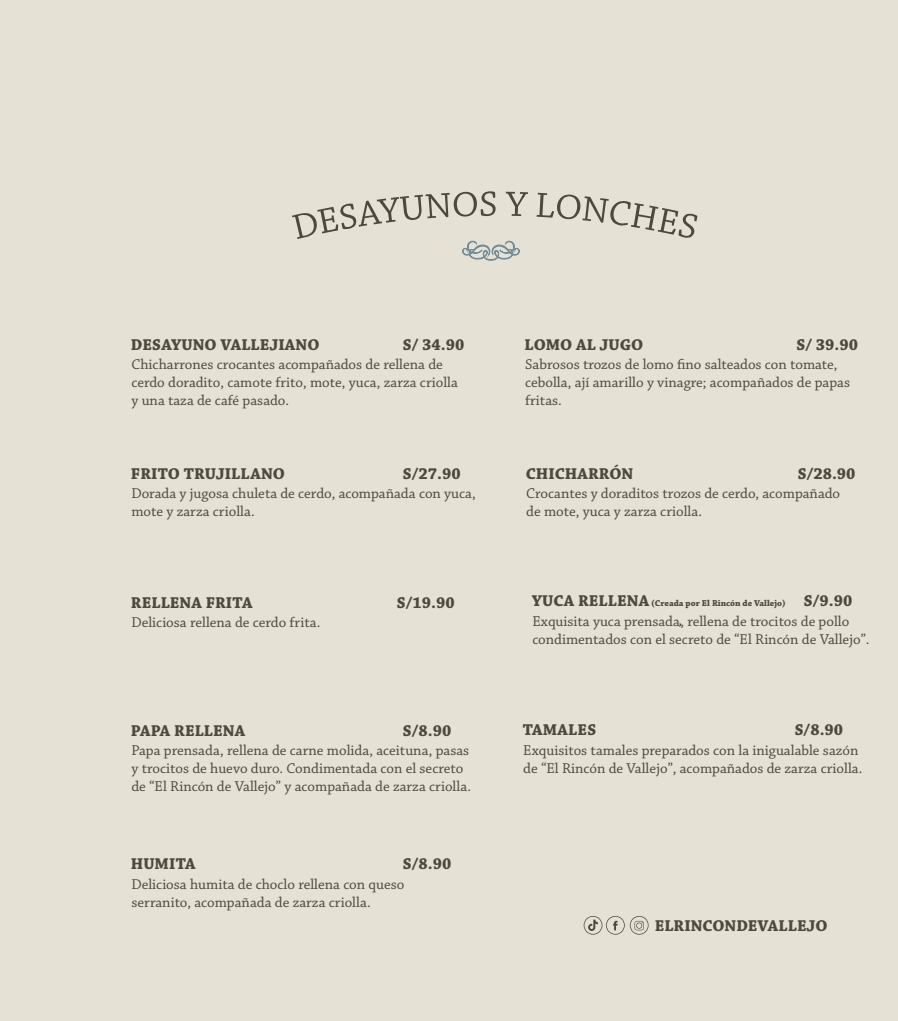
<style>
.page{position:relative;width:898px;height:1021px;background:#fff}
.page>*{position:absolute;margin:0;border:0;box-sizing:border-box;transform-origin:0 0}
.t1{font:700 16.5px "Chaparral Pro";color:#4c493d}
.t2{font:15px/18px "Chaparral Pro";color:#4c493d}
.t3{font:700 9px "Chaparral Pro";color:#4c493d}
.s1{font-size:16.5px}
</style>
<div class="page">
<div style="left:0;top:0;width:897px;height:1020px;background:#e5e1d4"></div>
<svg style="left:292px;top:191px;width:236px;height:69px"></svg>
<svg style="left:536px;top:193px;width:161px;height:45px"></svg>
<svg style="left:583px;top:916px;width:65px;height:18px"></svg>
<p class="t1" style="left:131px;top:335px;width:190px">DESAYUNO VALLEJIANO</p>
<p class="t1" style="left:403px;top:335px;width:63px">S/ 34.90</p>
<p class="t2" style="left:131px;top:356px;width:328px">Chicharrones crocantes acompañados de rellena de cerdo doradito, camote frito, mote, yuca, zarza criolla y una taza de café pasado.</p>
<p class="t1" style="left:131px;top:464px;width:155px">FRITO TRUJILLANO</p>
<p class="t1" style="left:403px;top:464px;width:59px">S/27.90</p>
<p class="t2" style="left:131px;top:485px;width:346px">Dorada y jugosa chuleta de cerdo, acompañada con yuca, mote y zarza criolla.</p>
<p class="t1" style="left:131px;top:592px;width:123px">RELLENA FRITA</p>
<p class="t1" style="left:397px;top:592px;width:59px">S/19.90</p>
<p class="t2" style="left:131px;top:614px;width:190px">Deliciosa rellena de cerdo frita.</p>
<p class="t1" style="left:131px;top:720px;width:116px">PAPA RELLENA</p>
<p class="t1" style="left:403px;top:720px;width:50px">S/8.90</p>
<p class="t2" style="left:131px;top:742px;width:341px">Papa prensada, rellena de carne molida, aceituna, pasas y trocitos de huevo duro. Condimentada con el secreto de “El Rincón de Vallejo” y acompañada de zarza criolla.</p>
<p class="t1" style="left:131px;top:854px;width:66px">HUMITA</p>
<p class="t1" style="left:403px;top:854px;width:50px">S/8.90</p>
<p class="t2" style="left:131px;top:875px;width:274px">Deliciosa humita de choclo rellena con queso serranito, acompañada de zarza criolla.</p>
<p class="t1" style="left:524px;top:335px;width:120px">LOMO AL JUGO</p>
<p class="t1" style="left:796px;top:335px;width:63px">S/ 39.90</p>
<p class="t2" style="left:525px;top:356px;width:326px">Sabrosos trozos de lomo fino salteados con tomate, cebolla, ají amarillo y vinagre; acompañados de papas fritas.</p>
<p class="t1" style="left:525px;top:464px;width:109px">CHICHARRÓN</p>
<p class="t1" style="left:797px;top:464px;width:59px">S/28.90</p>
<p class="t2" style="left:526px;top:485px;width:315px">Crocantes y doraditos trozos de cerdo, acompañado de mote, yuca y zarza criolla.</p>
<p class="t3" style="left:531px;top:598px;width:322px"><span class="s1">YUCA RELLENA</span> (Creada por El Rincón de Vallejo) <span class="s1">S/9.90</span></p>
<p class="t2" style="left:532px;top:613px;width:338px">Exquisita yuca prensada, rellena de trocitos de pollo condimentados con el secreto de “El Rincón de Vallejo”.</p>
<p class="t1" style="left:522px;top:720px;width:75px">TAMALES</p>
<p class="t1" style="left:794px;top:720px;width:50px">S/8.90</p>
<p class="t2" style="left:523px;top:741px;width:341px">Exquisitos tamales preparados con la inigualable sazón de “El Rincón de Vallejo”, acompañados de zarza criolla.</p>
<p class="t1" style="left:654px;top:916px;width:174px">ELRINCONDEVALLEJO</p>
</div>
